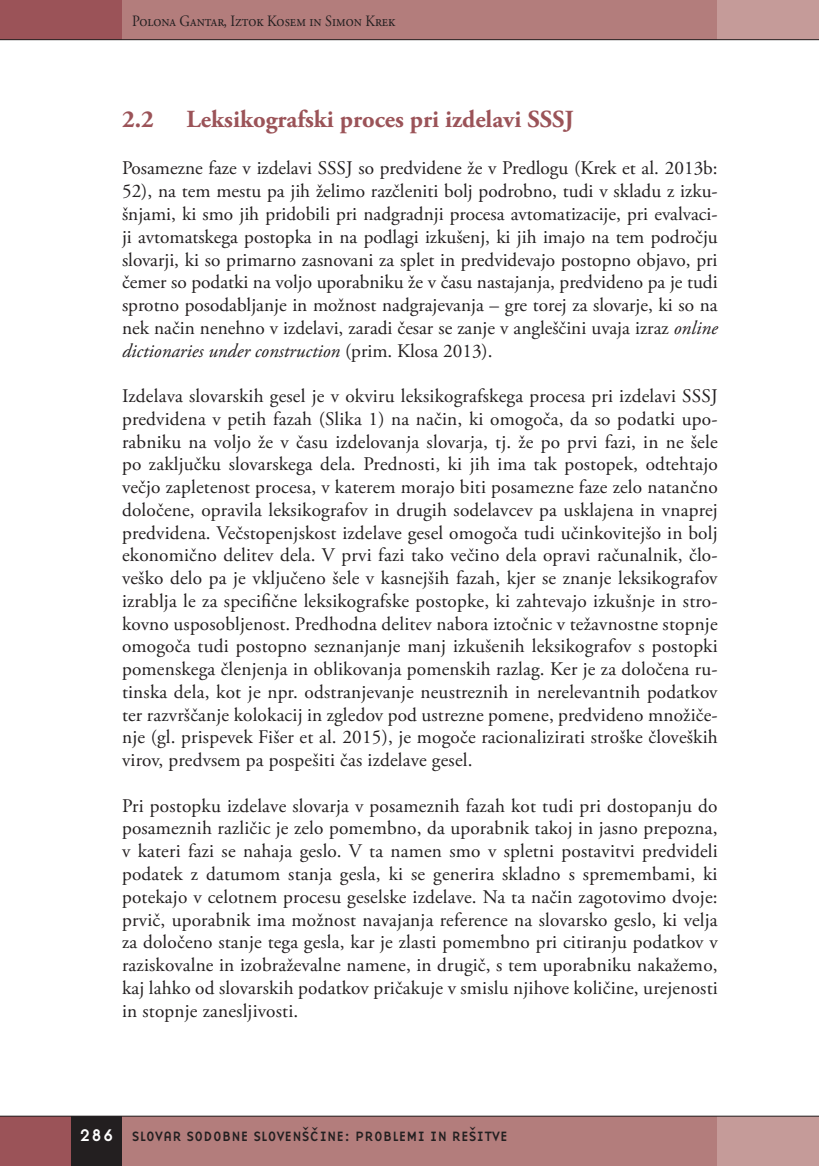
<style>
.page{position:relative;width:819px;height:1166px;background:#fff}
.page>*{position:absolute;margin:0;border:0;box-sizing:border-box;transform-origin:0 0}
.t1{font:700 24.5px "Adobe Garamond Pro";color:#9b5358}
.t2{font:19.25px/22.8px "Adobe Garamond Pro";letter-spacing:-.01em;color:#231f20;text-align:justify}
.t3{font:15.75px "Adobe Garamond Pro";color:#231f20;scale:.9 1}
.t4{font:14px "Base Nine";color:#231f20}
.s1{font-style:italic}
.s2{font-size:17.5px;color:#fff}
</style>
<div class="page">
<div style="left:122px;top:1116px;width:620px;height:50px;background:#b37d7c"></div>
<div style="left:717px;top:1116px;width:101px;height:50px;background:#c59b99"></div>
<div style="left:120px;top:0;width:597px;height:40px;background:#b37d7c"></div>
<div style="left:717px;top:0;width:101px;height:40px;background:#c59b99"></div>
<div style="left:0;top:1116px;width:71px;height:50px;background:#9b5358"></div>
<div style="left:71px;top:1116px;width:51px;height:50px;background:#231f20"></div>
<div style="left:0;top:0;width:122px;height:40px;background:#9b5358"></div>
<hr style="left:0;top:39px;width:818px;height:1px;background:#231f20">
<hr style="left:0;top:1116px;width:818px;height:1px;background:#231f20">
<p class="t3" style="left:132px;top:11px;width:294px">Polona Gantar, Iztok Kosem in Simon Krek</p>
<p class="t1" style="left:122px;top:105px;width:33px">2.2</p>
<p class="t1" style="left:186px;top:105px;width:389px">Leksikografski proces pri izdelavi SSSJ</p>
<p class="t2" style="left:122px;top:158px;width:597px">Posamezne faze v izdelavi SSSJ so predvidene že v Predlogu (Krek et al. 2013b:<br>52), na tem mestu pa jih želimo razčleniti bolj podrobno, tudi v skladu z izku&shy;šnjami, ki smo jih pridobili pri nadgradnji procesa avtomatizacije, pri evalvaci&shy;ji avtomatskega postopka in na podlagi izkušenj, ki jih imajo na tem področju slovarji, ki so primarno zasnovani za splet in predvidevajo postopno objavo, pri čemer so podatki na voljo uporabniku že v času nastajanja, predvideno pa je tudi sprotno posodabljanje in možnost nadgrajevanja – gre torej za slovarje, ki so na nek način nenehno v izdelavi, zaradi česar se zanje v angleščini uvaja izraz <span class="s1">online dictionaries under construction</span> (prim. Klosa 2013).</p>
<p class="t2" style="left:122px;top:385px;width:597px">Izdelava slovarskih gesel je v okviru leksikografskega procesa pri izdelavi SSSJ predvidena v petih fazah (Slika 1) na način, ki omogoča, da so podatki upo&shy;rabniku na voljo že v času izdelovanja slovarja, tj. že po prvi fazi, in ne šele po zaključku slovarskega dela. Prednosti, ki jih ima tak postopek, odtehtajo večjo zapletenost procesa, v katerem morajo biti posamezne faze zelo natančno določene, opravila leksikografov in drugih sodelavcev pa usklajena in vnaprej predvidena. Večstopenjskost izdelave gesel omogoča tudi učinkovitejšo in bolj ekonomično delitev dela. V prvi fazi tako večino dela opravi računalnik, člo&shy;veško delo pa je vključeno šele v kasnejših fazah, kjer se znanje leksikografov izrablja le za specifične leksikografske postopke, ki zahtevajo izkušnje in stro&shy;kovno usposobljenost. Predhodna delitev nabora iztočnic v težavnostne stopnje omogoča tudi postopno seznanjanje manj izkušenih leksikografov s postopki pomenskega členjenja in oblikovanja pomenskih razlag. Ker je za določena ru&shy;tinska dela, kot je npr. odstranjevanje neustreznih in nerelevantnih podatkov ter razvrščanje kolokacij in zgledov pod ustrezne pomene, predvideno množiče&shy;nje (gl. prispevek Fišer et al. 2015), je mogoče racionalizirati stroške človeških virov, predvsem pa pospešiti čas izdelave gesel.</p>
<p class="t2" style="left:122px;top:795px;width:597px">Pri postopku izdelave slovarja v posameznih fazah kot tudi pri dostopanju do posameznih različic je zelo pomembno, da uporabnik takoj in jasno prepozna, v kateri fazi se nahaja geslo. V ta namen smo v spletni postavitvi predvideli podatek z datumom stanja gesla, ki se generira skladno s spremembami, ki potekajo v celotnem procesu geselske izdelave. Na ta način zagotovimo dvoje: prvič, uporabnik ima možnost navajanja reference na slovarsko geslo, ki velja za določeno stanje tega gesla, kar je zlasti pomembno pri citiranju podatkov v raziskovalne in izobraževalne namene, in drugič, s tem uporabniku nakažemo, kaj lahko od slovarskih podatkov pričakuje v smislu njihove količine, urejenosti in stopnje zanesljivosti.</p>
<p class="t4" style="left:79px;top:1126px;width:430px"><span class="s2">286</span> SLOVAR SODOBNE SLOVENŠCˇINE: PROBLEMI IN REŠITVE</p>
</div>
